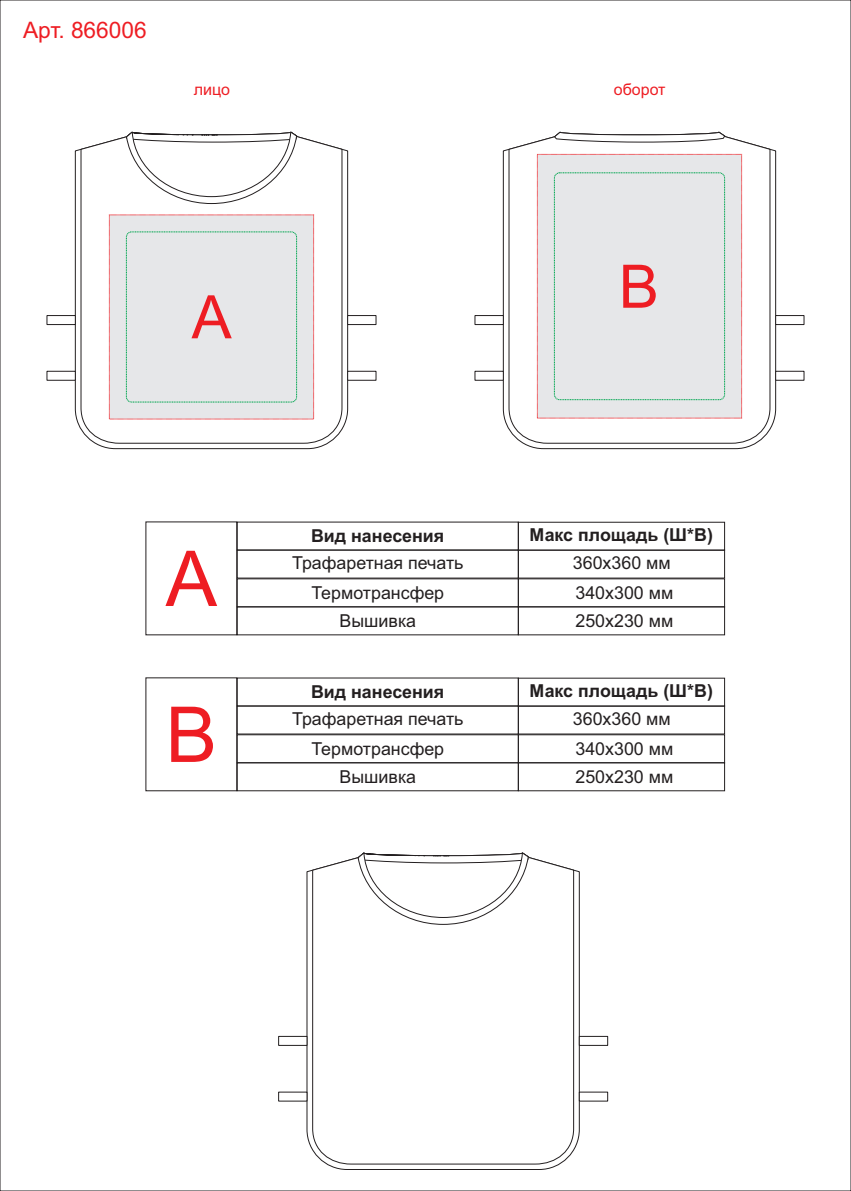
<style>
.page{position:relative;width:851px;height:1191px;background:#fff}
.page>*{position:absolute;margin:0;border:0;box-sizing:border-box;transform-origin:0 0}
.t1{font:77.08px/155.9px "Arial";color:#ee1d23}
.t2{font:60px "Arial";color:#ee1d23}
.t3{font:22.74px "Arial";color:#ee1d23}
.t4{font:17.82px/28px "Arial";color:#231f20;text-align:center}
.t5{font:700 17.82px "Arial";color:#231f20}
.t6{font:16px "Arial";color:#ee1d23}
</style>
<div class="page">
<svg style="left:503px;top:148px;width:272px;height:301px"></svg>
<svg style="left:75px;top:148px;width:273px;height:301px"></svg>
<svg style="left:307px;top:869px;width:272px;height:300px"></svg>
<svg style="left:81px;top:135px;width:261px;height:308px"></svg>
<svg style="left:312px;top:856px;width:261px;height:308px"></svg>
<svg style="left:509px;top:135px;width:261px;height:308px"></svg>
<svg style="left:347px;top:315px;width:29px;height:10px"></svg>
<svg style="left:579px;top:1036px;width:28px;height:9px"></svg>
<svg style="left:775px;top:315px;width:29px;height:10px"></svg>
<svg style="left:47px;top:315px;width:28px;height:10px"></svg>
<svg style="left:278px;top:1036px;width:29px;height:9px"></svg>
<svg style="left:475px;top:315px;width:28px;height:10px"></svg>
<svg style="left:347px;top:371px;width:29px;height:9px"></svg>
<svg style="left:579px;top:1092px;width:28px;height:9px"></svg>
<svg style="left:775px;top:371px;width:29px;height:9px"></svg>
<svg style="left:47px;top:371px;width:28px;height:9px"></svg>
<svg style="left:278px;top:1092px;width:29px;height:9px"></svg>
<svg style="left:475px;top:371px;width:28px;height:9px"></svg>
<svg style="left:554px;top:132px;width:170px;height:10px"></svg>
<svg style="left:126px;top:132px;width:171px;height:72px"></svg>
<svg style="left:358px;top:852px;width:170px;height:72px"></svg>
<div style="left:109px;top:215px;width:205px;height:204px;background:#e6e7e9"></div>
<div style="left:537px;top:154px;width:204px;height:264px;background:#e6e7e9"></div>
<div style="left:237px;top:678px;width:281px;height:28px;border:1px solid #231f20"></div>
<div style="left:518px;top:522px;width:206px;height:28px;border:1px solid #231f20"></div>
<div style="left:237px;top:550px;width:281px;height:28px;border:1px solid #231f20"></div>
<div style="left:237px;top:706px;width:281px;height:28px;border:1px solid #231f20"></div>
<div style="left:518px;top:550px;width:206px;height:28px;border:1px solid #231f20"></div>
<div style="left:518px;top:706px;width:206px;height:28px;border:1px solid #231f20"></div>
<div style="left:237px;top:578px;width:281px;height:29px;border:1px solid #231f20"></div>
<div style="left:237px;top:606px;width:281px;height:29px;border:1px solid #231f20"></div>
<div style="left:237px;top:734px;width:281px;height:29px;border:1px solid #231f20"></div>
<div style="left:237px;top:762px;width:281px;height:29px;border:1px solid #231f20"></div>
<div style="left:518px;top:578px;width:206px;height:29px;border:1px solid #231f20"></div>
<div style="left:518px;top:606px;width:206px;height:29px;border:1px solid #231f20"></div>
<div style="left:518px;top:734px;width:206px;height:29px;border:1px solid #231f20"></div>
<div style="left:518px;top:762px;width:206px;height:29px;border:1px solid #231f20"></div>
<div style="left:126px;top:232px;width:170px;height:170px;border:1px dashed #00a54f;border-radius:5px"></div>
<div style="left:554px;top:173px;width:170px;height:227px;border:1px dashed #00a54f;border-radius:5px"></div>
<p class="t3" style="left:23px;top:21px;width:125px">Арт. 866006</p>
<p class="t6" style="left:194px;top:83px;width:38px">лицо</p>
<p class="t6" style="left:613px;top:83px;width:53px">оборот</p>
<h2 class="t2" style="left:191px;top:295px;width:42px">A</h2>
<h2 class="t2" style="left:618px;top:264px;width:42px">В</h2>
<h1 class="t1" style="left:165px;top:508px;width:53px">A<br>В</h1>
<p class="t5" style="left:311px;top:529px;width:135px">Вид нанесения</p>
<p class="t5" style="left:529px;top:528px;width:185px">Макс площадь (Ш*В)</p>
<p class="t4" style="left:292px;top:550px;width:173px">Трафаретная печать</p>
<p class="t4" style="left:572px;top:550px;width:99px">360х360 мм</p>
<p class="t4" style="left:311px;top:580px;width:134px">Термотрансфер<br>Вышивка</p>
<p class="t4" style="left:575px;top:580px;width:99px;text-align:left">340х300 мм<br>250х230 мм</p>
<p class="t5" style="left:311px;top:685px;width:135px">Вид нанесения</p>
<p class="t5" style="left:529px;top:684px;width:185px">Макс площадь (Ш*В)</p>
<p class="t4" style="left:292px;top:706px;width:173px">Трафаретная печать</p>
<p class="t4" style="left:572px;top:706px;width:99px">360х360 мм</p>
<p class="t4" style="left:311px;top:736px;width:134px">Термотрансфер<br>Вышивка</p>
<p class="t4" style="left:575px;top:736px;width:99px;text-align:left">340х300 мм<br>250х230 мм</p>
</div>
